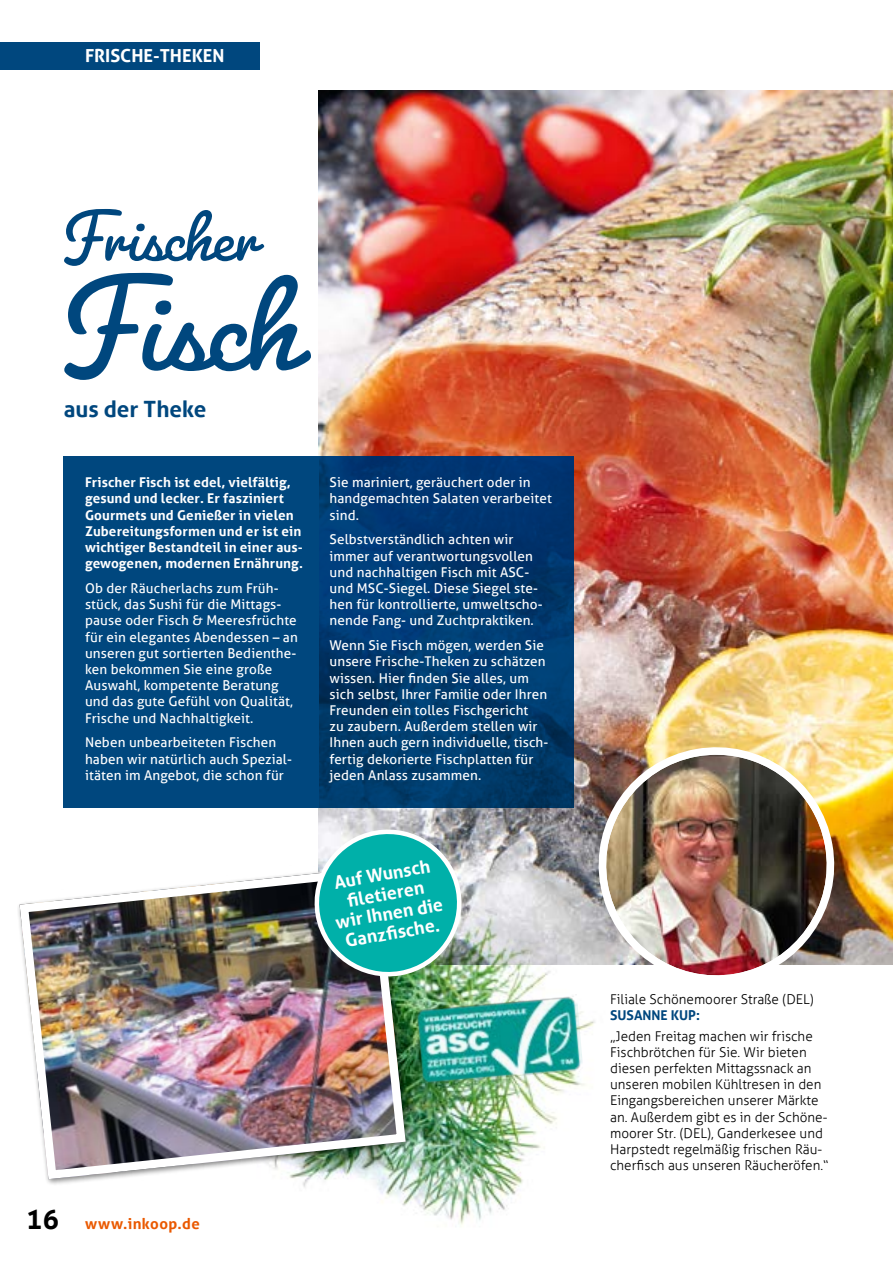
<style>
.page{position:relative;width:893px;height:1263px;background:#fff}
.page>*{position:absolute;margin:0;border:0;box-sizing:border-box;transform-origin:0 0}
.t1{font:141px "Pacifico";color:#00477e}
.t2{font:75px "Pacifico";color:#00477e}
.t3{font:700 22.5px "Aller";color:#00477e}
.t4{font:700 18px/19.8px "Aller";color:#fff;text-align:center}
.t5{font:700 15px "Aller";letter-spacing:.03em;color:#ea5901}
.t6{font:13.5px/16.2px "Aller";letter-spacing:.01em;color:#fff}
.t7{font:300 13.5px/16.2px "Aller";color:#000}
.t8{font:700 13.5px/16.2px "Aller";letter-spacing:.01em;color:#fff}
.t9{font:700 13.5px "Aller";color:#00477e}
.s1{font-size:27px;color:#000}
</style>
<div class="page">
<img style="left:319px;top:90px;width:574px;height:874px">
<svg style="left:319px;top:456px;width:255px;height:352px;fill:#003970"></svg>
<div style="left:64px;top:456px;width:255px;height:352px;background:#00477e"></div>
<img style="left:303px;top:820px;width:292px;height:405px">
<img style="left:18px;top:862px;width:392px;height:322px">
<img style="left:593px;top:742px;width:247px;height:246px">
<img style="left:311px;top:826px;width:154px;height:154px">
<div style="left:0;top:43px;width:259px;height:27px;background:#00477e"></div>
<img style="left:415px;top:994px;width:168px;height:92px">
<h3 class="t4" style="left:85px;top:46px;width:141px">FRISCHE-THEKEN</h3>
<h2 class="t2" style="left:64px;top:191px;width:196px">Frischer</h2>
<h1 class="t1" style="left:64px;top:239px;width:237px">Fisch</h1>
<h3 class="t3" style="left:64px;top:395px;width:144px">aus der Theke</h3>
<p class="t8" style="left:85px;top:474px;width:219px">Frischer Fisch ist edel, vielfältig, gesund und lecker. Er fasziniert Gourmets und Genießer in vielen Zubereitungsformen und er ist ein wichtiger Bestandteil in einer aus&shy;gewogenen, modernen Ernährung.</p>
<p class="t6" style="left:85px;top:580px;width:214px">Ob der Räucherlachs zum Früh&shy;stück, das Sushi für die Mittags&shy;pause oder Fisch &amp; Meeresfrüchte für ein elegantes Abendessen – an unseren gut sortierten Bedienthe&shy;ken bekommen Sie eine große<br>Auswahl, kompetente Beratung und das gute Gefühl von Qualität,<br>Frische und Nachhaltigkeit.</p>
<p class="t6" style="left:85px;top:734px;width:208px">Neben unbearbeiteten Fischen haben wir natürlich auch Spezial&shy;itäten im Angebot, die schon für</p>
<p class="t6" style="left:330px;top:474px;width:224px">Sie mariniert, geräuchert oder in handgemachten Salaten verarbeitet sind.</p>
<p class="t6" style="left:330px;top:531px;width:215px">Selbstverständlich achten wir immer auf verantwortungsvollen und nachhaltigen Fisch mit ASC&shy;und MSC-Siegel. Diese Siegel ste&shy;hen für kontrollierte, umweltscho&shy;nende Fang- und Zuchtpraktiken.</p>
<p class="t6" style="left:330px;top:637px;width:220px">Wenn Sie Fisch mögen, werden Sie unsere Frische-Theken zu schätzen wissen. Hier finden Sie alles, um sich selbst, Ihrer Familie oder Ihren Freunden ein tolles Fischgericht<br>zu zaubern. Außerdem stellen wir Ihnen auch gern individuelle, tisch&shy;fertig dekorierte Fischplatten für jeden Anlass zusammen.</p>
<h3 class="t4" style="left:327px;top:874px;width:110px;rotate:-10deg">Auf Wunsch<br>fi letieren wir Ihnen die<br>Ganzfi sche.</h3>
<p class="t5" style="left:26px;top:1214px;width:175px"><span class="s1">16</span> www.inkoop.de</p>
<p class="t7" style="left:610px;top:991px;width:205px">Filiale Schönemoorer Straße (DEL)</p>
<p class="t9" style="left:610px;top:1007px;width:91px">SUSANNE KUP:</p>
<p class="t7" style="left:610px;top:1028px;width:220px">„Jeden Freitag machen wir frische Fischbrötchen für Sie. Wir bieten diesen perfekten Mittagssnack an unseren mobilen Kühltresen in den Eingangsbereichen unserer Märkte an. Außerdem gibt es in der Schöne&shy;moorer Str. (DEL), Ganderkesee und Harpstedt regelmäßig frischen Räu&shy;cherfisch aus unseren Räucheröfen.“</p>
</div>
